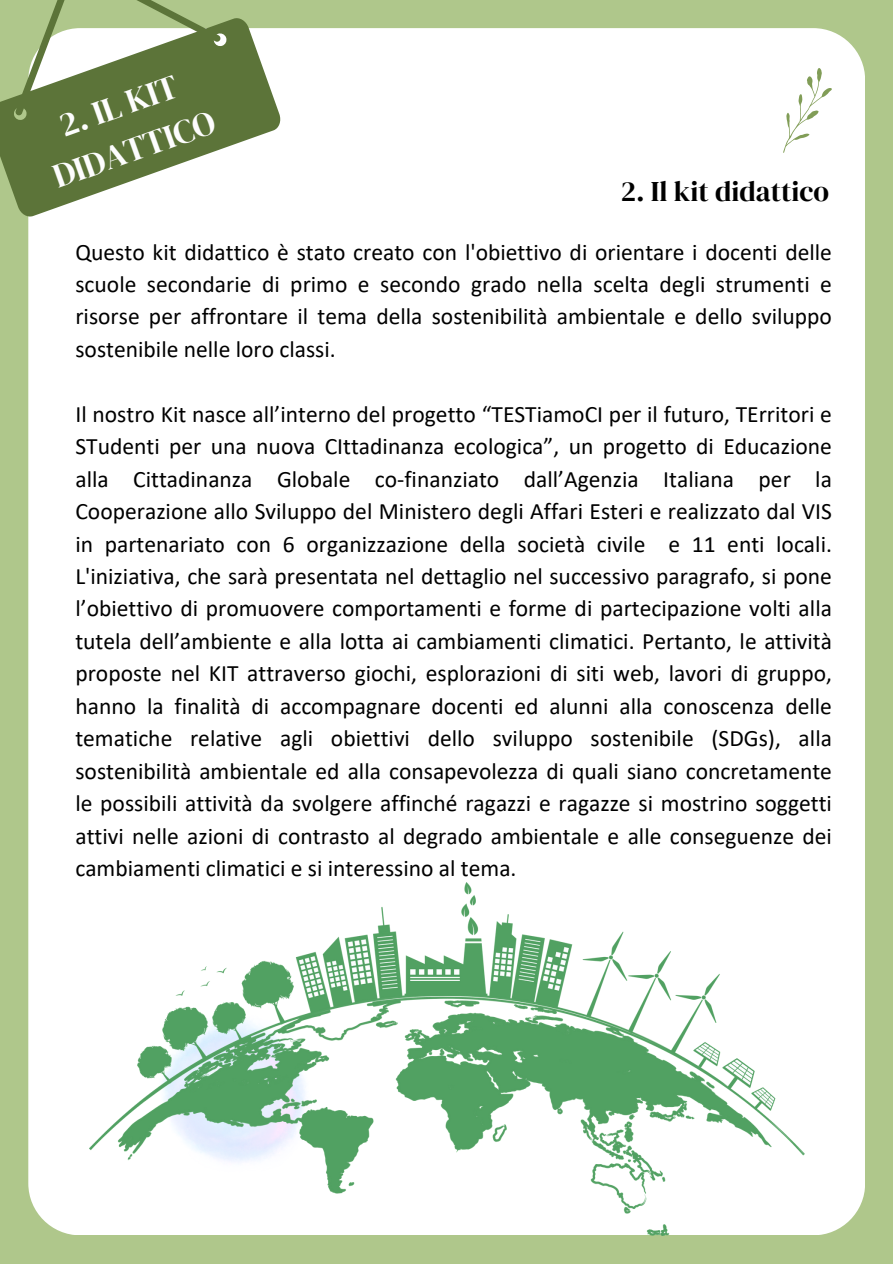
<style>
.page{position:relative;width:893px;height:1264px;background:#fff}
.page>*{position:absolute;margin:0;border:0;box-sizing:border-box;transform-origin:0 0}
.t1{font:33.45px/46px "DM Serif Display";color:#fdfdfd;text-align:center}
.t2{font:28.5px "DM Serif Display";color:#000}
.t3{font:23.55px/32.4px "Calibri";color:#000;text-align:justify}
</style>
<div class="page">
<div style="left:0;top:0;width:892px;height:1263px;background:#afc78b"></div>
<div style="left:28px;top:28px;width:837px;height:1206px;background:#fff;border-radius:52px"></div>
<svg style="left:783px;top:68px;width:48px;height:85px"></svg>
<img style="left:89px;top:882px;width:715px;height:353px">
<svg style="left:0;top:18px;width:282px;height:200px;fill:#5c7439"></svg>
<svg style="left:15px;top:0;width:206px;height:115px"></svg>
<h1 class="t1" style="left:31px;top:113px;width:171px;rotate:-20deg">2. IL KIT<br>DIDATTICO</h1>
<p class="t2" style="left:621px;top:172px;width:210px">2. Il kit didattico</p>
<p class="t3" style="left:75px;top:237px;width:758px">Questo kit didattico è stato creato con l'obiettivo di orientare i docenti delle scuole secondarie di primo e secondo grado nella scelta degli strumenti e risorse per affrontare il tema della sostenibilità ambientale e dello sviluppo sostenibile nelle loro classi.</p>
<p class="t3" style="left:75px;top:399px;width:758px">Il nostro Kit nasce all’interno del progetto “TESTiamoCI per il futuro, TErritori e STudenti per una nuova CIttadinanza ecologica”, un progetto di Educazione alla Cittadinanza Globale co-finanziato dall’Agenzia Italiana per la Cooperazione allo Sviluppo del Ministero degli Affari Esteri e realizzato dal VIS in partenariato con 6 organizzazione della società civile e 11 enti locali.<br>L'iniziativa, che sarà presentata nel dettaglio nel successivo paragrafo, si pone l’obiettivo di promuovere comportamenti e forme di partecipazione volti alla tutela dell’ambiente e alla lotta ai cambiamenti climatici. Pertanto, le attività proposte nel KIT attraverso giochi, esplorazioni di siti web, lavori di gruppo, hanno la finalità di accompagnare docenti ed alunni alla conoscenza delle tematiche relative agli obiettivi dello sviluppo sostenibile (SDGs), alla sostenibilità ambientale ed alla consapevolezza di quali siano concretamente le possibili attività da svolgere affinché ragazzi e ragazze si mostrino soggetti attivi nelle azioni di contrasto al degrado ambientale e alle conseguenze dei cambiamenti climatici e si interessino al tema.</p>
</div>
